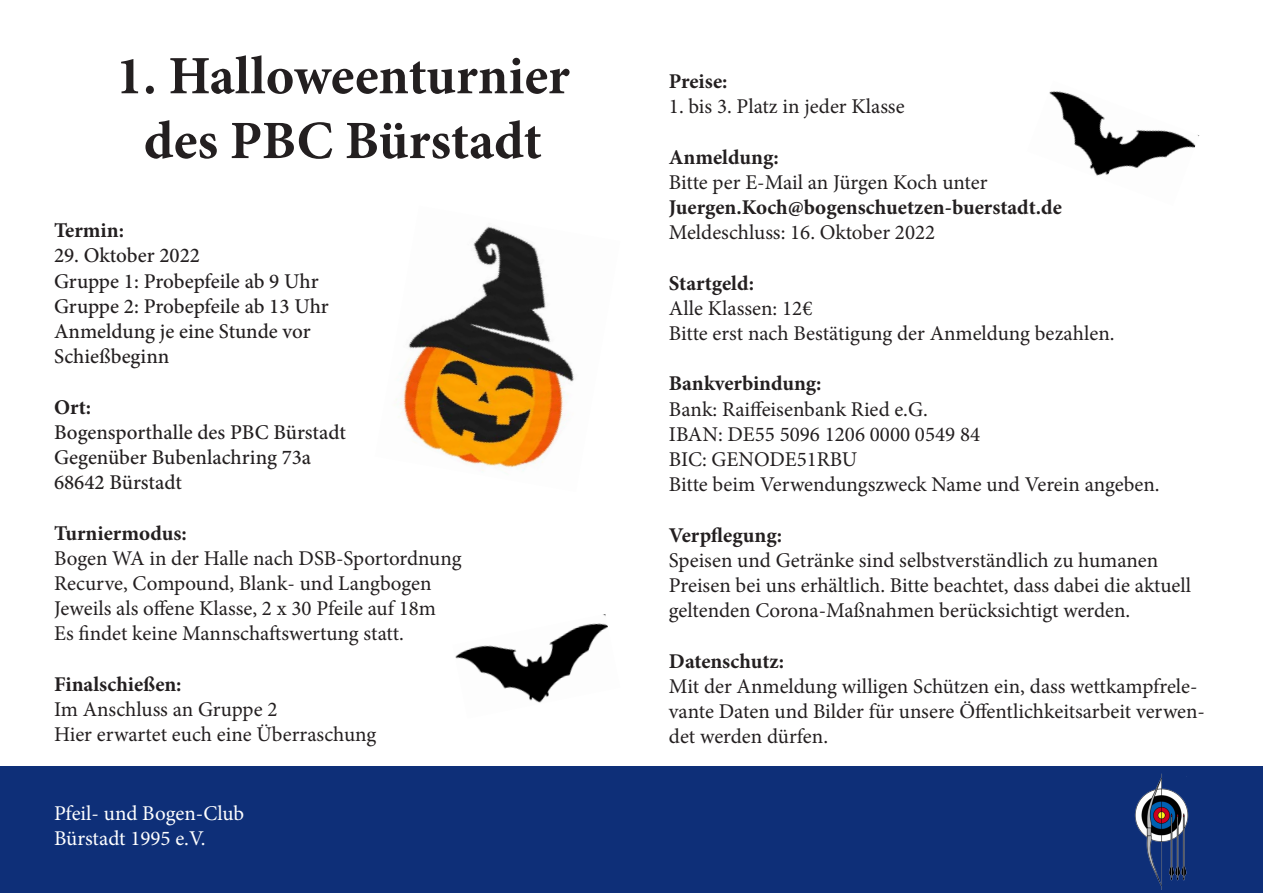
<style>
.page{position:relative;width:1263px;height:893px;background:#fff}
.page>*{position:absolute;margin:0;border:0;box-sizing:border-box;transform-origin:0 0}
.t1{font:700 54px/64.8px "Minion Pro";color:#231f20;text-align:center}
.t2{font:21px/25.2px "Minion Pro";color:#231f20}
.t3{font:500 21px/25.2px "Minion Pro";color:#231f20}
.t4{font:700 21px "Minion Pro";color:#231f20}
.t5{font:21px/25.2px "Minion Pro";color:#fff}
</style>
<div class="page">
<div style="left:0;top:767px;width:1263px;height:126px;background:#0e2f78"></div>
<img style="left:1134px;top:773px;width:55px;height:116px">
<img style="left:1049px;top:91px;width:150px;height:85px">
<img style="left:455px;top:614px;width:153px;height:89px">
<img style="left:396px;top:226px;width:179px;height:245px">
<h1 class="t1" style="left:116px;top:43px;width:455px">1. Halloweenturnier des PBC Bürstadt</h1>
<p class="t4" style="left:54px;top:216px;width:71px">Termin:</p>
<p class="t3" style="left:54px;top:243px;width:276px">29. Oktober 2022<br>Gruppe 1: Probepfeile ab 9 Uhr<br>Gruppe 2: Probepfeile ab 13 Uhr<br>Anmeldung je eine Stunde vor<br>Schießbeginn</p>
<p class="t4" style="left:54px;top:392px;width:39px">Ort:</p>
<p class="t3" style="left:54px;top:419px;width:294px">Bogensporthalle des PBC Bürstadt<br>Gegenüber Bubenlachring 73a<br>68642 Bürstadt</p>
<p class="t4" style="left:54px;top:518px;width:134px">Turniermodus:</p>
<p class="t2" style="left:54px;top:546px;width:409px">Bogen WA in der Halle nach DSB-Sportordnung Recurve, Compound, Blank- und Langbogen Jeweils als offene Klasse, 2 x 30 Pfeile auf 18m<br>Es findet keine Mannschaftswertung statt.</p>
<p class="t4" style="left:54px;top:669px;width:129px">Finalschießen:</p>
<p class="t2" style="left:54px;top:697px;width:324px">Im Anschluss an Gruppe 2<br>Hier erwartet euch eine Überraschung</p>
<p class="t5" style="left:54px;top:800px;width:192px">Pfeil- und Bogen-Club<br>Bürstadt 1995 e.V.</p>
<p class="t4" style="left:669px;top:67px;width:60px">Preise:</p>
<p class="t2" style="left:669px;top:94px;width:237px">1. bis 3. Platz in jeder Klasse</p>
<p class="t4" style="left:669px;top:142px;width:111px">Anmeldung:</p>
<p class="t2" style="left:669px;top:170px;width:320px">Bitte per E-Mail an Jürgen Koch unter</p>
<p class="t4" style="left:669px;top:193px;width:395px">Juergen.Koch@bogenschuetzen-buerstadt.de</p>
<p class="t2" style="left:669px;top:220px;width:268px">Meldeschluss: 16. Oktober 2022</p>
<p class="t4" style="left:669px;top:268px;width:87px">Startgeld:</p>
<p class="t2" style="left:669px;top:296px;width:447px">Alle Klassen: 12€<br>Bitte erst nach Bestätigung der Anmeldung bezahlen.</p>
<p class="t4" style="left:669px;top:369px;width:154px">Bankverbindung:</p>
<p class="t2" style="left:669px;top:396px;width:492px">Bank: Raiffeisenbank Ried e.G.<br>IBAN: DE55 5096 1206 0000 0549 84<br>BIC: GENODE51RBU<br>Bitte beim Verwendungszweck Name und Verein angeben.</p>
<p class="t4" style="left:669px;top:520px;width:115px">Verpflegung:</p>
<p class="t2" style="left:669px;top:548px;width:524px">Speisen und Getränke sind selbstverständlich zu humanen<br>Preisen bei uns erhältlich. Bitte beachtet, dass dabei die aktuell geltenden Corona-Maßnahmen berücksichtigt werden.</p>
<p class="t4" style="left:669px;top:646px;width:117px">Datenschutz:</p>
<p class="t2" style="left:669px;top:674px;width:538px">Mit der Anmeldung willigen Schützen ein, dass wettkampfrele&shy;vante Daten und Bilder für unsere Öffentlichkeitsarbeit verwen&shy;det werden dürfen.</p>
</div>
